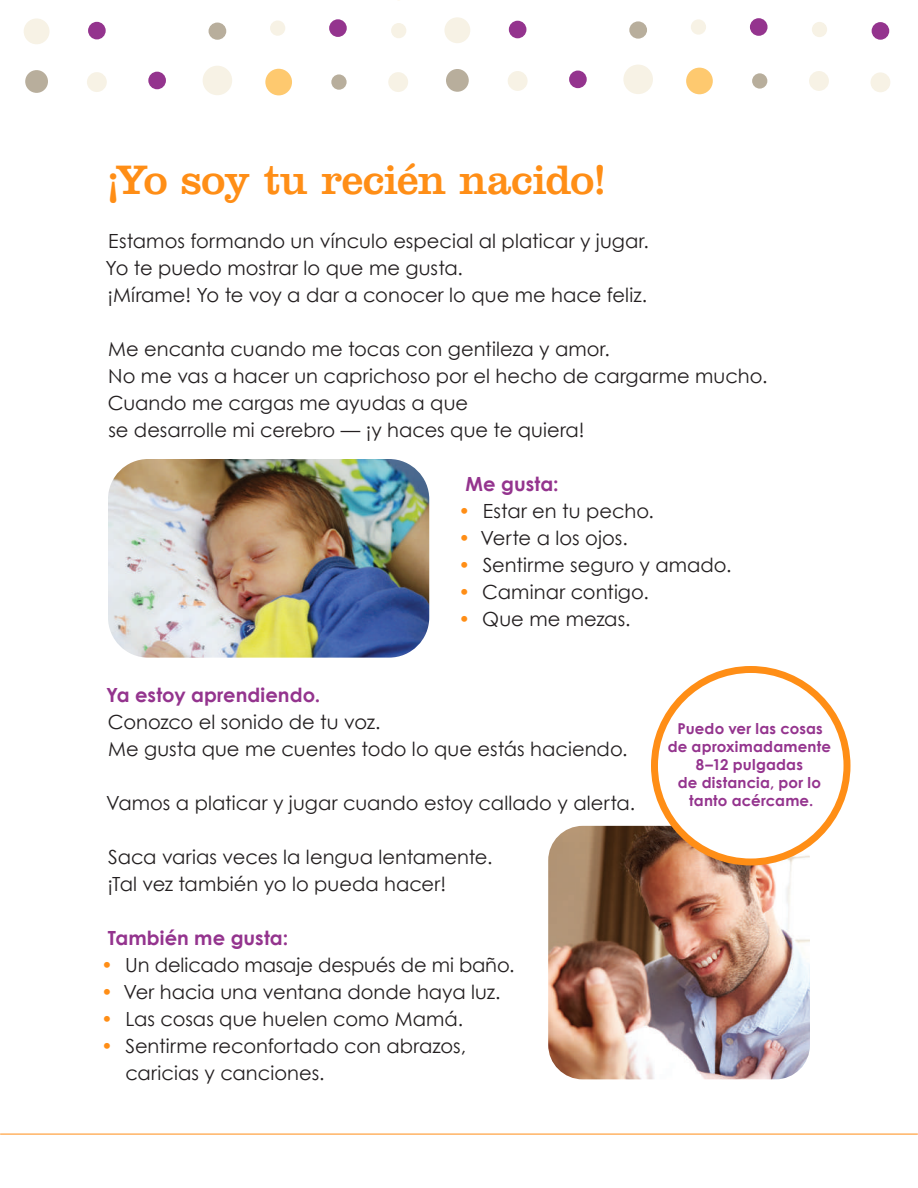
<style>
.page{position:relative;width:918px;height:1188px;background:#fff}
.page>*{position:absolute;margin:0;border:0;box-sizing:border-box;transform-origin:0 0}
.t1{font:42.75px "Clarendon LT Std";letter-spacing:-.015em;color:#ff8e16}
.t2{font:19.5px/27px "Century Gothic";color:#231f20}
.t3{font:700 19.5px "Century Gothic";letter-spacing:.005em;color:#94348e}
.t4{font:700 15px/18px "Century Gothic";letter-spacing:.01em;color:#94348e;text-align:center}
.s1{color:#ff8e16}
</style>
<div class="page">
<div style="left:270px;top:20px;width:15px;height:16px;background:#f7f2e5;border-radius:50%"></div>
<div style="left:24px;top:18px;width:26px;height:26px;background:#f7f2e5;border-radius:50%"></div>
<svg style="left:88px;top:21px;width:18px;height:19px"></svg>
<div style="left:88px;top:22px;width:18px;height:17px;background:#94348e;border-radius:50%"></div>
<svg style="left:148px;top:71px;width:18px;height:19px"></svg>
<div style="left:148px;top:72px;width:18px;height:17px;background:#94348e;border-radius:50%"></div>
<div style="left:329px;top:19px;width:18px;height:18px;background:#94348e;border-radius:50%"></div>
<div style="left:331px;top:74px;width:16px;height:16px;background:#b8ae9c;border-radius:50%"></div>
<svg style="left:26px;top:70px;width:22px;height:23px"></svg>
<div style="left:25px;top:70px;width:23px;height:23px;background:#b8ae9c;border-radius:50%"></div>
<svg style="left:208px;top:22px;width:19px;height:18px"></svg>
<div style="left:209px;top:23px;width:17px;height:17px;background:#b8ae9c;border-radius:50%"></div>
<div style="left:391px;top:23px;width:15px;height:15px;background:#f7f2e5;border-radius:50%"></div>
<div style="left:87px;top:72px;width:20px;height:20px;background:#f7f2e5;border-radius:50%"></div>
<div style="left:388px;top:72px;width:20px;height:20px;background:#f7f2e5;border-radius:50%"></div>
<svg style="left:270px;top:68px;width:22px;height:28px"></svg>
<div style="left:265px;top:69px;width:27px;height:26px;background:#fec96f;border-radius:50%"></div>
<svg style="left:203px;top:66px;width:29px;height:29px"></svg>
<div style="left:203px;top:66px;width:29px;height:29px;background:#f7f2e5;border-radius:50%"></div>
<div style="left:691px;top:19px;width:15px;height:16px;background:#f7f2e5;border-radius:50%"></div>
<div style="left:444px;top:17px;width:26px;height:26px;background:#f7f2e5;border-radius:50%"></div>
<svg style="left:508px;top:20px;width:19px;height:19px"></svg>
<div style="left:509px;top:21px;width:17px;height:17px;background:#94348e;border-radius:50%"></div>
<svg style="left:569px;top:70px;width:18px;height:19px"></svg>
<div style="left:569px;top:71px;width:18px;height:17px;background:#94348e;border-radius:50%"></div>
<div style="left:750px;top:18px;width:18px;height:18px;background:#94348e;border-radius:50%"></div>
<div style="left:752px;top:73px;width:15px;height:16px;background:#b8ae9c;border-radius:50%"></div>
<div style="left:446px;top:69px;width:23px;height:23px;background:#b8ae9c;border-radius:50%"></div>
<div style="left:629px;top:21px;width:18px;height:18px;background:#b8ae9c;border-radius:50%"></div>
<div style="left:812px;top:22px;width:15px;height:15px;background:#f7f2e5;border-radius:50%"></div>
<div style="left:508px;top:71px;width:20px;height:20px;background:#f7f2e5;border-radius:50%"></div>
<div style="left:809px;top:71px;width:20px;height:20px;background:#f7f2e5;border-radius:50%"></div>
<svg style="left:686px;top:67px;width:26px;height:28px"></svg>
<div style="left:686px;top:68px;width:27px;height:26px;background:#fec96f;border-radius:50%"></div>
<div style="left:623px;top:65px;width:30px;height:29px;background:#f7f2e5;border-radius:50%"></div>
<svg style="left:871px;top:22px;width:19px;height:18px"></svg>
<div style="left:872px;top:22px;width:17px;height:18px;background:#94348e;border-radius:50%"></div>
<svg style="left:870px;top:76px;width:20px;height:16px"></svg>
<div style="left:871px;top:72px;width:19px;height:20px;background:#f7f2e5;border-radius:50%"></div>
<hr style="left:0;top:1134px;width:918px;height:1px;background:#ff8e16">
<img style="left:108px;top:459px;width:321px;height:199px">
<img style="left:548px;top:826px;width:262px;height:253px">
<div style="left:654px;top:669px;width:193px;height:193px;background:#fff;border-radius:50%"></div>
<div style="left:651px;top:666px;width:200px;height:200px;border:7px solid #ff8e16;border-radius:50%"></div>
<h1 class="t1" style="left:106px;top:154px;width:502px">¡Yo soy tu recién nacido!</h1>
<p class="t2" style="left:106px;top:227px;width:545px">Estamos formando un vínculo especial al platicar y jugar.<br>Yo te puedo mostrar lo que me gusta.<br>¡Mírame! Yo te voy a dar a conocer lo que me hace feliz.</p>
<p class="t2" style="left:108px;top:335px;width:661px">Me encanta cuando me tocas con gentileza y amor.<br>No me vas a hacer un caprichoso por el hecho de cargarme mucho.<br>Cuando me cargas me ayudas a que<br>se desarrolle mi cerebro — ¡y haces que te quiera!</p>
<p class="t3" style="left:466px;top:469px;width:95px">Me gusta:</p>
<p class="t2" style="left:458px;top:497px;width:197px"><span class="s1">•</span> Estar en tu pecho.</p>
<p class="t2" style="left:458px;top:524px;width:171px"><span class="s1">•</span> Verte a los ojos.</p>
<p class="t2" style="left:458px;top:551px;width:275px"><span class="s1">•</span> Sentirme seguro y amado.</p>
<p class="t2" style="left:458px;top:578px;width:192px"><span class="s1">•</span> Caminar contigo.</p>
<p class="t2" style="left:458px;top:605px;width:174px"><span class="s1">•</span> Que me mezas.</p>
<p class="t3" style="left:106px;top:680px;width:216px">Ya estoy aprendiendo.</p>
<p class="t2" style="left:108px;top:708px;width:521px">Conozco el sonido de tu voz.<br>Me gusta que me cuentes todo lo que estás haciendo.</p>
<p class="t2" style="left:106px;top:789px;width:531px">Vamos a platicar y jugar cuando estoy callado y alerta.</p>
<p class="t2" style="left:107px;top:843px;width:386px">Saca varias veces la lengua lentamente. ¡Tal vez también yo lo pueda hacer!</p>
<p class="t3" style="left:108px;top:923px;width:182px">También me gusta:</p>
<p class="t2" style="left:101px;top:951px;width:415px"><span class="s1">•</span> Un delicado masaje después de mi baño.</p>
<p class="t2" style="left:101px;top:978px;width:401px"><span class="s1">•</span> Ver hacia una ventana donde haya luz.</p>
<p class="t2" style="left:101px;top:1005px;width:363px"><span class="s1">•</span> Las cosas que huelen como Mamá.</p>
<p class="t2" style="left:125px;top:1032px;width:342px;text-indent:-24px"><span class="s1">•</span> Sentirme reconfortado con abrazos, caricias y canciones.</p>
<p class="t4" style="left:668px;top:718px;width:165px">Puedo ver las cosas de aproximadamente<br>8–12 pulgadas<br>de distancia, por lo tanto acércame.</p>
</div>
